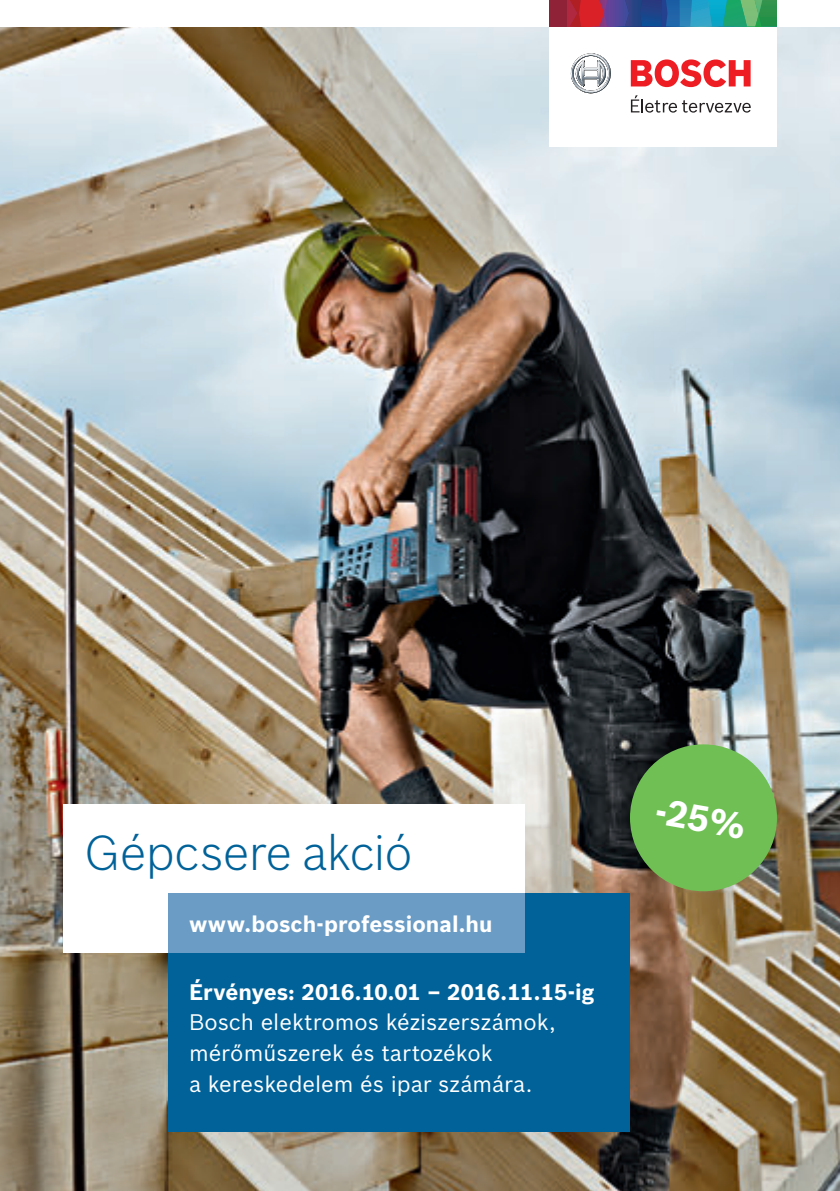
<style>
.page{position:relative;width:840px;height:1191px;background:#fff}
.page>*{position:absolute;margin:0;border:0;box-sizing:border-box;transform-origin:0 0}
.t1{font:300 48px "Bosch Sans";letter-spacing:-.01em;color:#006299}
.t2{font:700 36px "Bosch Sans";color:#fff}
.t3{font:22px/30.6px "Bosch Sans";color:#fff}
.t4{font:700 22px "Bosch Sans";color:#fff}
</style>
<div class="page">
<img style="left:0;top:28px;width:839px;height:1163px">
<div style="left:548px;top:0;width:228px;height:146px;background:#fff"></div>
<svg style="left:0;top:0;width:839px;height:28px"></svg>
<svg style="left:570px;top:53px;width:40px;height:40px"></svg>
<svg style="left:630px;top:59px;width:120px;height:28px"></svg>
<svg style="left:630px;top:95px;width:120px;height:18px"></svg>
<div style="left:168px;top:893px;width:461px;height:238px;background:#006299"></div>
<div style="left:63px;top:804px;width:461px;height:148px;background:#fff"></div>
<div style="left:168px;top:893px;width:356px;height:59px;background:#6a9cc5"></div>
<div style="left:629px;top:744px;width:147px;height:147px;background:#6fbf54;border-radius:50%"></div>
<h1 class="t1" style="left:84px;top:833px;width:330px">Gépcsere akció</h1>
<p class="t4" style="left:189px;top:915px;width:305px">www.bosch-professional.hu</p>
<p class="t4" style="left:189px;top:983px;width:407px">Érvényes: 2016.10.01 – 2016.11.15-ig</p>
<p class="t3" style="left:189px;top:1009px;width:368px">Bosch elektromos kéziszerszámok, mérőműszerek és tartozékok<br>a kereskedelem és ipar számára.</p>
<h2 class="t2" style="left:658px;top:797px;width:92px;rotate:10deg">-25%</h2>
</div>
